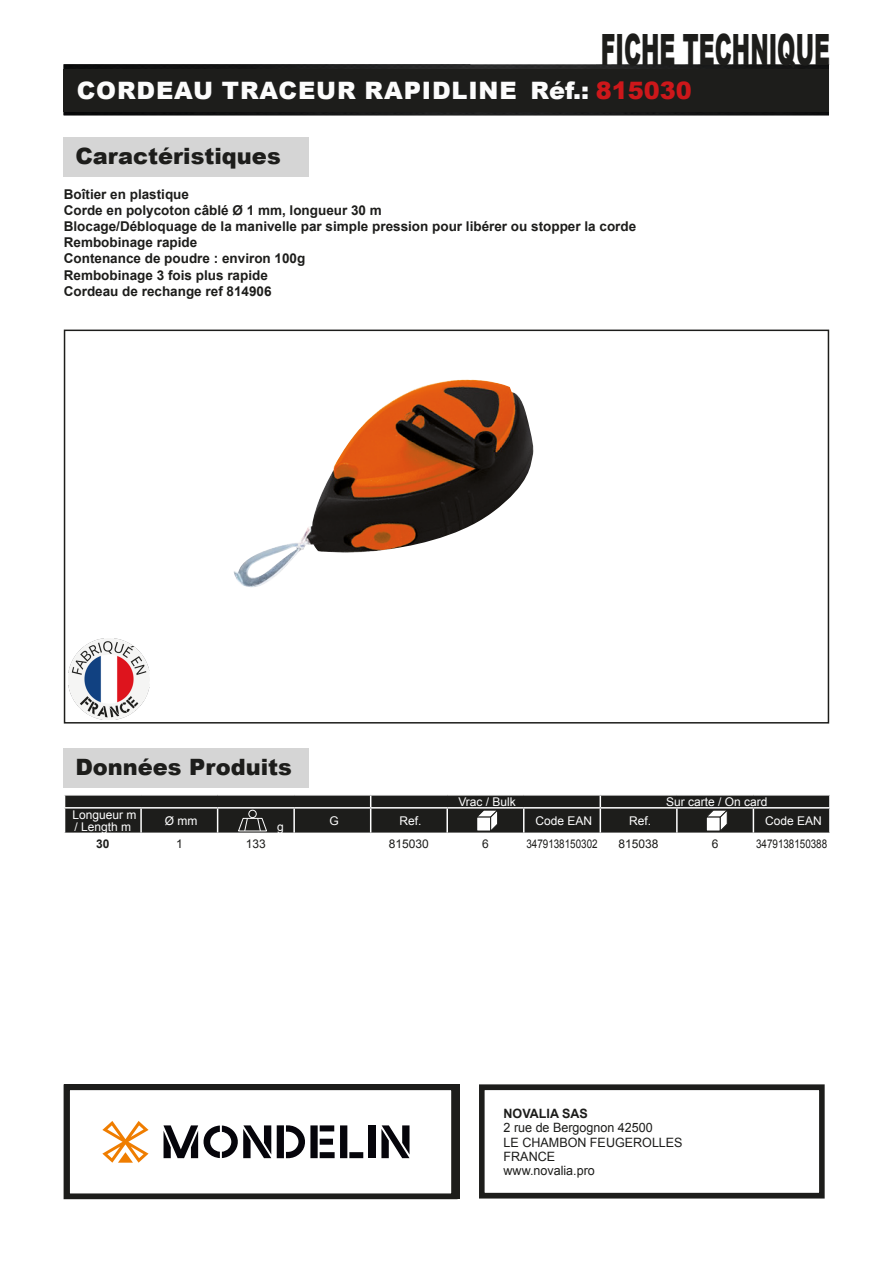
<style>
.page{position:relative;width:893px;height:1263px;background:#fff}
.page>*{position:absolute;margin:0;border:0;box-sizing:border-box;transform-origin:0 0}
.t1{font:900 43.2px "Arial";color:#1d1d1b;scale:.51 1}
.t2{font:900 24px "Arial";letter-spacing:.035em;color:#fcfcfc}
.t3{font:900 22.5px "Arial";color:#1d1d1b}
.t4{font:700 13.5px/16.2px "Arial";color:#1d1d1b}
.t5{font:12.9px/14.2px "Arial";color:#1d1d1b}
.t6{font:700 12.9px "Arial";color:#1d1d1b}
.t7{font:12px/12px "Arial";color:#fff}
.t8{font:12px "Arial";color:#1d1d1b;scale:.82 1}
.t9{font:12px "Arial";color:#1d1d1b}
.t10{font:700 12px "Arial";color:#1d1d1b}
.s1{color:#cd171a}
</style>
<div class="page">
<img style="left:64px;top:64px;width:765px;height:51px">
<div style="left:64px;top:69px;width:765px;height:43px;background:#1d1d1b"></div>
<div style="left:479px;top:1084px;width:346px;height:114px;border:6px solid #1d1d1b"></div>
<div style="left:64px;top:137px;width:245px;height:40px;background:#d5d5d5"></div>
<div style="left:64px;top:330px;width:765px;height:393px;border:2px solid #1d1d1b"></div>
<div style="left:64px;top:749px;width:245px;height:39px;background:#d5d5d5"></div>
<svg style="left:64px;top:795px;width:766px;height:38px;background:#343433"></svg>
<img style="left:234px;top:380px;width:300px;height:208px">
<img style="left:69px;top:639px;width:81px;height:80px">
<div style="left:64px;top:1084px;width:393px;height:115px;border:6px solid #1d1d1b"></div>
<svg style="left:277px;top:1125px;width:86px;height:33px"></svg>
<div style="left:369px;top:1125px;width:7px;height:33px;background:#06050b"></div>
<svg style="left:381px;top:1125px;width:28px;height:33px"></svg>
<svg style="left:102px;top:1121px;width:47px;height:42px"></svg>
<svg style="left:164px;top:1125px;width:107px;height:33px"></svg>
<h1 class="t1" style="left:601px;top:18px;width:451px">FICHE TECHNIQUE</h1>
<h2 class="t2" style="left:77px;top:73px;width:617px">CORDEAU TRACEUR RAPIDLINE Réf.: <span class="s1">815030</span></h2>
<h3 class="t3" style="left:75px;top:140px;width:207px">Caractéristiques</h3>
<p class="t4" style="left:64px;top:186px;width:574px">Boîtier en plastique<br>Corde en polycoton câblé Ø 1 mm, longueur 30 m<br>Blocage/Débloquage de la manivelle par simple pression pour libérer ou stopper la corde Rembobinage rapide<br>Contenance de poudre : environ 100g<br>Rembobinage 3 fois plus rapide<br>Cordeau de rechange ref 814906</p>
<h3 class="t3" style="left:75px;top:751px;width:218px">Données Produits</h3>
<p class="t7" style="left:72px;top:809px;width:66px">Longueur m / Length m</p>
<p class="t7" style="left:165px;top:815px;width:34px">Ø mm</p>
<p class="t7" style="left:277px;top:821px;width:8px">g</p>
<p class="t7" style="left:458px;top:795px;width:59px">Vrac / Bulk</p>
<p class="t7" style="left:666px;top:795px;width:103px">Sur carte / On card</p>
<p class="t7" style="left:329px;top:815px;width:11px">G</p>
<p class="t7" style="left:400px;top:815px;width:24px">Ref.</p>
<p class="t7" style="left:535px;top:815px;width:58px">Code EAN</p>
<p class="t7" style="left:629px;top:815px;width:24px">Ref.</p>
<p class="t7" style="left:765px;top:815px;width:58px">Code EAN</p>
<p class="t10" style="left:96px;top:835px;width:15px">30</p>
<p class="t9" style="left:176px;top:835px;width:8px">1</p>
<p class="t9" style="left:246px;top:835px;width:22px">133</p>
<p class="t9" style="left:389px;top:835px;width:42px">815030</p>
<p class="t9" style="left:482px;top:835px;width:8px">6</p>
<p class="t8" style="left:526px;top:835px;width:88px">3479138150302</p>
<p class="t9" style="left:619px;top:835px;width:42px">815038</p>
<p class="t9" style="left:712px;top:835px;width:8px">6</p>
<p class="t8" style="left:756px;top:835px;width:88px">3479138150388</p>
<p class="t6" style="left:504px;top:1105px;width:86px">NOVALIA SAS</p>
<p class="t5" style="left:504px;top:1121px;width:181px">2 rue de Bergognon 42500<br>LE CHAMBON FEUGEROLLES<br>FRANCE<br>www.novalia.pro</p>
</div>
